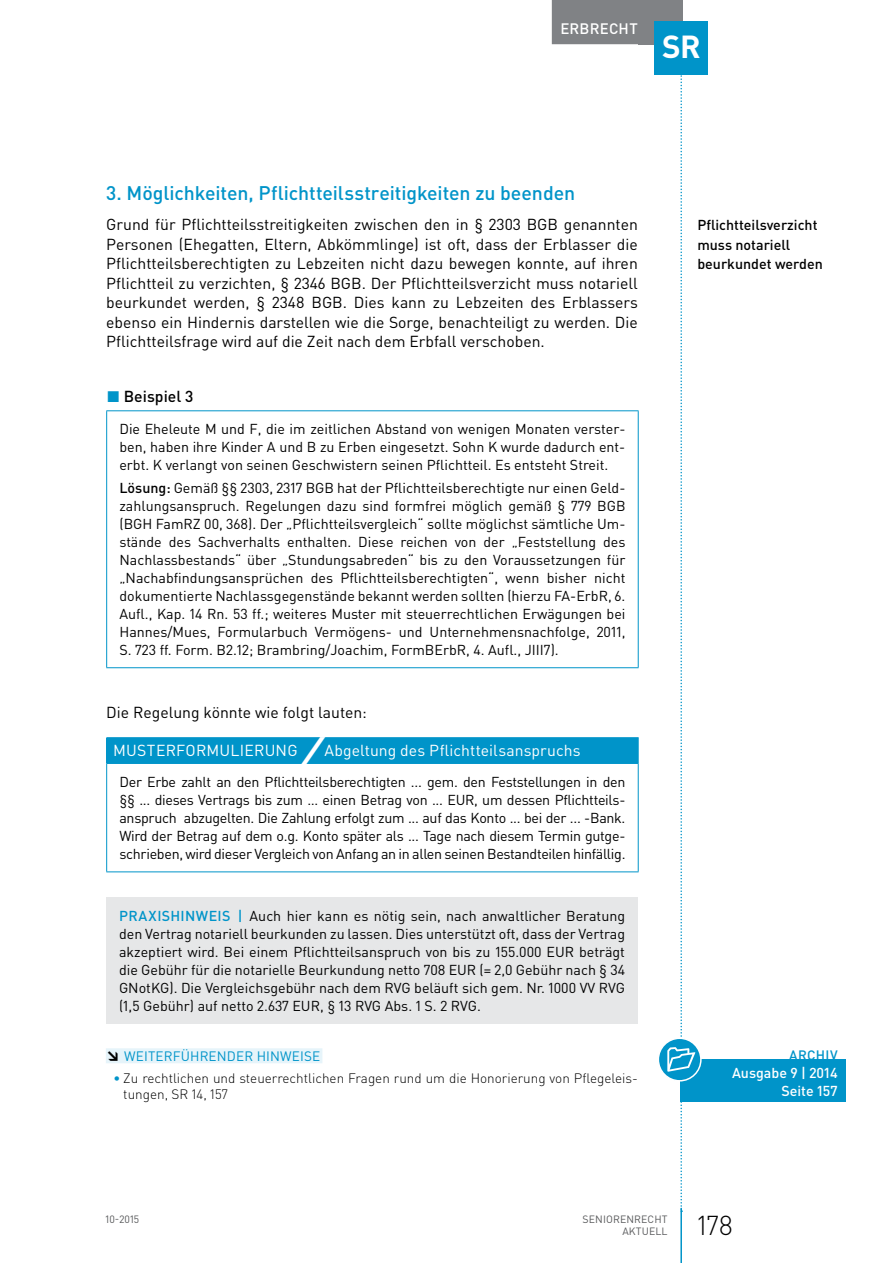
<style>
.page{position:relative;width:893px;height:1263px;background:#fff}
.page>*{position:absolute;margin:0;border:0;box-sizing:border-box;transform-origin:0 0}
.t1{font:700 31.5px "DIN Pro";color:#fff}
.t2{font:300 27px "DIN Pro";color:#000}
.t3{font:500 19.5px "DIN Pro";letter-spacing:-.005em;color:#0094c9}
.t4{font:15.75px/19.5px "DIN Pro";color:#000;text-align:justify}
.t5{font:15.75px "DIN Pro";letter-spacing:.01em;color:#fff}
.t6{font:500 15.75px "DIN Pro";letter-spacing:.005em;color:#000}
.t7{font:500 15px "DIN Pro";letter-spacing:.015em;color:#fff}
.t8{font:14.25px/18px "DIN Pro";letter-spacing:-.02em;color:#000;text-align:justify}
.t9{font:500 14.25px/19.5px "DIN Pro";color:#000}
.t10{font:500 14.25px/17.2px "DIN Pro";color:#fff;text-align:right}
.t11{font:300 13.5px/15.8px "DIN Pro";color:#000}
.t12{font:13.5px "DIN Pro";letter-spacing:.01em;color:#0094c9}
.t13{font:500 13.5px "DIN Pro";color:#0094c9}
.t14{font:10.5px/12.8px "DIN Pro";letter-spacing:.01em;color:#58595b;text-align:right}
.s1{color:#0094c9}
.s2{font-weight:500}
.s3{font-weight:900;font-style:italic;font-size:33px}
.s4{font-weight:500;color:#0094c9}
.s5{font-weight:900;color:#000}
</style>
<div class="page">
<div style="left:638px;top:0;width:44px;height:44px;background:#808285"></div>
<hr style="left:680px;top:1208px;width:2px;height:55px;background:#0094c9">
<div style="left:552px;top:0;width:94px;height:44px;background:#808285"></div>
<div style="left:655px;top:21px;width:53px;height:53px;background:#0094c9"></div>
<div style="left:106px;top:1048px;width:216px;height:15px;background:#e6f4fa"></div>
<hr style="left:106px;top:410px;width:533px;height:1px;background:#0094c9">
<hr style="left:106px;top:411px;width:1px;height:256px;background:#0094c9">
<hr style="left:638px;top:411px;width:1px;height:256px;background:#0094c9">
<hr style="left:106px;top:667px;width:533px;height:1px;background:#0094c9">
<div style="left:107px;top:738px;width:531px;height:25px;background:#0094c9"></div>
<hr style="left:106px;top:737px;width:533px;height:1px;background:#0094c9">
<svg style="left:106px;top:738px;width:1px;height:25px"></svg>
<svg style="left:638px;top:738px;width:1px;height:25px"></svg>
<hr style="left:106px;top:763px;width:533px;height:1px;background:#0094c9">
<hr style="left:106px;top:764px;width:1px;height:107px;background:#0094c9">
<hr style="left:638px;top:764px;width:1px;height:107px;background:#0094c9">
<hr style="left:106px;top:871px;width:533px;height:1px;background:#0094c9">
<div style="left:106px;top:898px;width:532px;height:126px;background:#e6e7e8"></div>
<div style="left:680px;top:1059px;width:166px;height:43px;background:#0094c9"></div>
<svg style="left:658px;top:1038px;width:43px;height:43px"></svg>
<div style="left:658px;top:1037px;width:44px;height:44px;border:2px solid #fff;border-radius:50%"></div>
<svg style="left:667px;top:0;width:28px;height:1212px"></svg>
<p class="t7" style="left:560px;top:18px;width:79px">Erbrecht</p>
<h1 class="t1" style="left:662px;top:26px;width:40px">SR</h1>
<h3 class="t3" style="left:106px;top:180px;width:470px">3. Möglichkeiten, Pflichtteilsstreitigkeiten zu beenden</h3>
<p class="t4" style="left:106px;top:214px;width:533px">Grund für Pflichtteilsstreitigkeiten zwischen den in § 2303 BGB genannten Personen (Ehegatten, Eltern, Abkömmlinge) ist oft, dass der Erblasser die Pflichtteilsberechtigten zu Lebzeiten nicht dazu bewegen konnte, auf ihren Pflichtteil zu verzichten, § 2346 BGB. Der Pflichtteilsverzicht muss notariell beurkundet werden, § 2348 BGB. Dies kann zu Lebzeiten des Erblassers ebenso ein Hindernis darstellen wie die Sorge, benachteiligt zu werden. Die Pflichtteilsfrage wird auf die Zeit nach dem Erbfall verschoben.</p>
<p class="t6" style="left:107px;top:386px;width:88px"><span class="s1">◼</span> Beispiel 3</p>
<p class="t8" style="left:119px;top:420px;width:507px">Die Eheleute M und F, die im zeitlichen Abstand von wenigen Monaten verster&shy;ben, haben ihre Kinder A und B zu Erben eingesetzt. Sohn K wurde dadurch ent&shy;erbt. K verlangt von seinen Geschwistern seinen Pflichtteil. Es entsteht Streit.</p>
<p class="t8" style="left:119px;top:478px;width:508px"><span class="s2">Lösung:</span> Gemäß §§ 2303, 2317 BGB hat der Pflichtteilsberechtigte nur einen Geld&shy;zahlungsanspruch. Regelungen dazu sind formfrei möglich gemäß § 779 BGB (BGH FamRZ 00, 368). Der „Pflichtteilsvergleich“ sollte möglichst sämtliche Um&shy;stände des Sachverhalts enthalten. Diese reichen von der „Feststellung des Nachlassbestands“ über „Stundungsabreden“ bis zu den Voraussetzungen für „Nachabfindungsansprüchen des Pflichtteilsberechtigten“, wenn bisher nicht dokumentierte Nachlassgegenstände bekannt werden sollten (hierzu FA-ErbR, 6.<br>Aufl., Kap. 14 Rn. 53 ff.; weiteres Muster mit steuerrechtlichen Erwägungen bei Hannes/Mues, Formularbuch Vermögens- und Unternehmensnachfolge, 2011, S. 723 ff. Form. B2.12; Brambring/Joachim, FormBErbR, 4. Aufl., JIII7).</p>
<p class="t4" style="left:106px;top:702px;width:262px">Die Regelung könnte wie folgt lauten:</p>
<p class="t5" style="left:113px;top:739px;width:469px">MUSTERFORMULIERUNG <span class="s3">/</span>Abgeltung des Pflichtteilsanspruchs</p>
<p class="t8" style="left:119px;top:772px;width:508px;text-align:left">Der Erbe zahlt an den Pflichtteilsberechtigten ... gem. den Feststellungen in den §§ ... dieses Vertrags bis zum … einen Betrag von ... EUR, um dessen Pflichtteils&shy;anspruch abzugelten. Die Zahlung erfolgt zum ... auf das Konto ... bei der ... -Bank.<br>Wird der Betrag auf dem o.g. Konto später als ... Tage nach diesem Termin gutge&shy;schrieben, wird dieser Vergleich von Anfang an in allen seinen Bestandteilen hinfällig.</p>
<p class="t8" style="left:119px;top:907px;width:508px"><span class="s4">PRAXISH INWEIS |</span> Auch hier kann es nötig sein, nach anwaltlicher Beratung den Vertrag notariell beurkunden zu lassen. Dies unterstützt oft, dass der Vertrag akzeptiert wird. Bei einem Pflichtteilsanspruch von bis zu 155.000 EUR beträgt die Gebühr für die notarielle Beurkundung netto 708 EUR (= 2,0 Gebühr nach § 34<br>GNotKG). Die Vergleichsgebühr nach dem RVG beläuft sich gem. Nr. 1000 VV RVG (1,5 Gebühr) auf netto 2.637 EUR, § 13 RVG Abs. 1 S. 2 RVG.</p>
<p class="t12" style="left:106px;top:1046px;width:215px"><span class="s5">↘</span> WEITERFÜHRENDER HINWEISE</p>
<p class="t11" style="left:123px;top:1069px;width:516px;text-indent:-10px"><span class="s4">•</span> Zu rechtlichen und steuerrechtlichen Fragen rund um die Honorierung von Pflegeleis&shy;tungen, SR 14, 157</p>
<p class="t9" style="left:697px;top:215px;width:127px">Pflichtteilsverzicht muss notariell beurkundet werden</p>
<p class="t13" style="left:789px;top:1045px;width:19px">ARCH</p>
<p class="t13" style="left:825px;top:1045px;width:14px">IV</p>
<p class="t10" style="left:732px;top:1064px;width:107px">Ausgabe 9 | 2014<br>Seite 157</p>
<p class="t14" style="left:106px;top:1212px;width:35px">10-2015</p>
<p class="t14" style="left:582px;top:1212px;width:87px">SENIORENRECHT<br>AKTUELL</p>
<h2 class="t2" style="left:697px;top:1207px;width:37px">178</h2>
</div>
